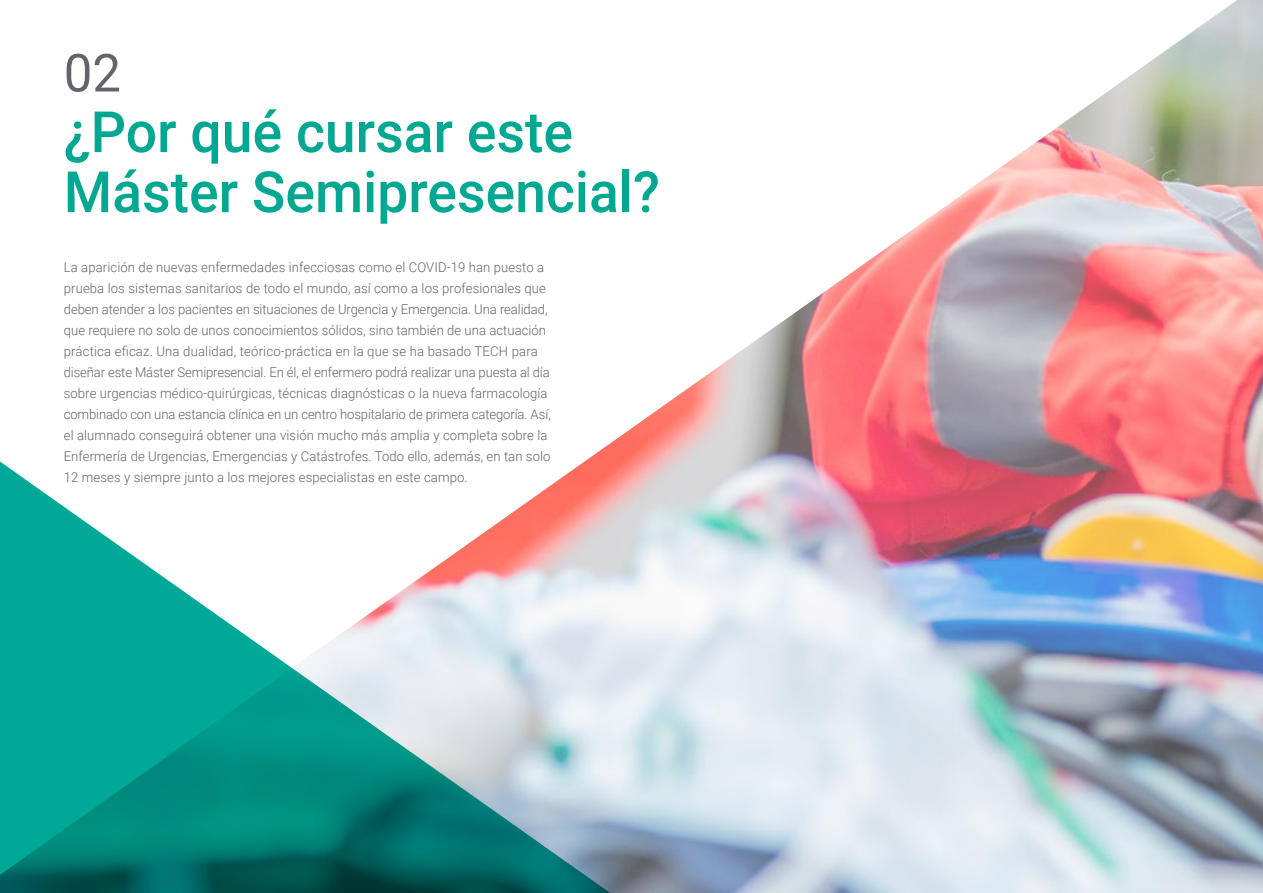
<style>
.page{position:relative;width:1263px;height:893px;background:#fff}
.page>*{position:absolute;margin:0;border:0;box-sizing:border-box;transform-origin:0 0}
.t1{font:500 57px/60px "Roboto";color:#00a791}
.t2{font:52.5px "Roboto";color:#61646a}
.t3{font:300 13.5px/21px "Roboto";letter-spacing:.005em;color:#61646a}
</style>
<div class="page">
<img style="left:606px;top:0;width:657px;height:893px">
<svg style="left:0;top:446px;width:640px;height:447px"></svg>
<h2 class="t2" style="left:64px;top:36px;width:59px">02</h2>
<h1 class="t1" style="left:64px;top:100px;width:597px">¿Por qué cursar este<br>Máster Semipresencial?</h1>
<p class="t3" style="left:64px;top:256px;width:489px">La aparición de nuevas enfermedades infecciosas como el COVID-19 han puesto a prueba los sistemas sanitarios de todo el mundo, así como a los profesionales que deben atender a los pacientes en situaciones de Urgencia y Emergencia. Una realidad, que requiere no solo de unos conocimientos sólidos, sino también de una actuación práctica eficaz. Una dualidad, teórico-práctica en la que se ha basado TECH para diseñar este Máster Semipresencial. En él, el enfermero podrá realizar una puesta al día sobre urgencias médico-quirúrgicas, técnicas diagnósticas o la nueva farmacología combinado con una estancia clínica en un centro hospitalario de primera categoría. Así, el alumnado conseguirá obtener una visión mucho más amplia y completa sobre la Enfermería de Urgencias, Emergencias y Catástrofes. Todo ello, además, en tan solo 12 meses y siempre junto a los mejores especialistas en este campo.</p>
</div>
